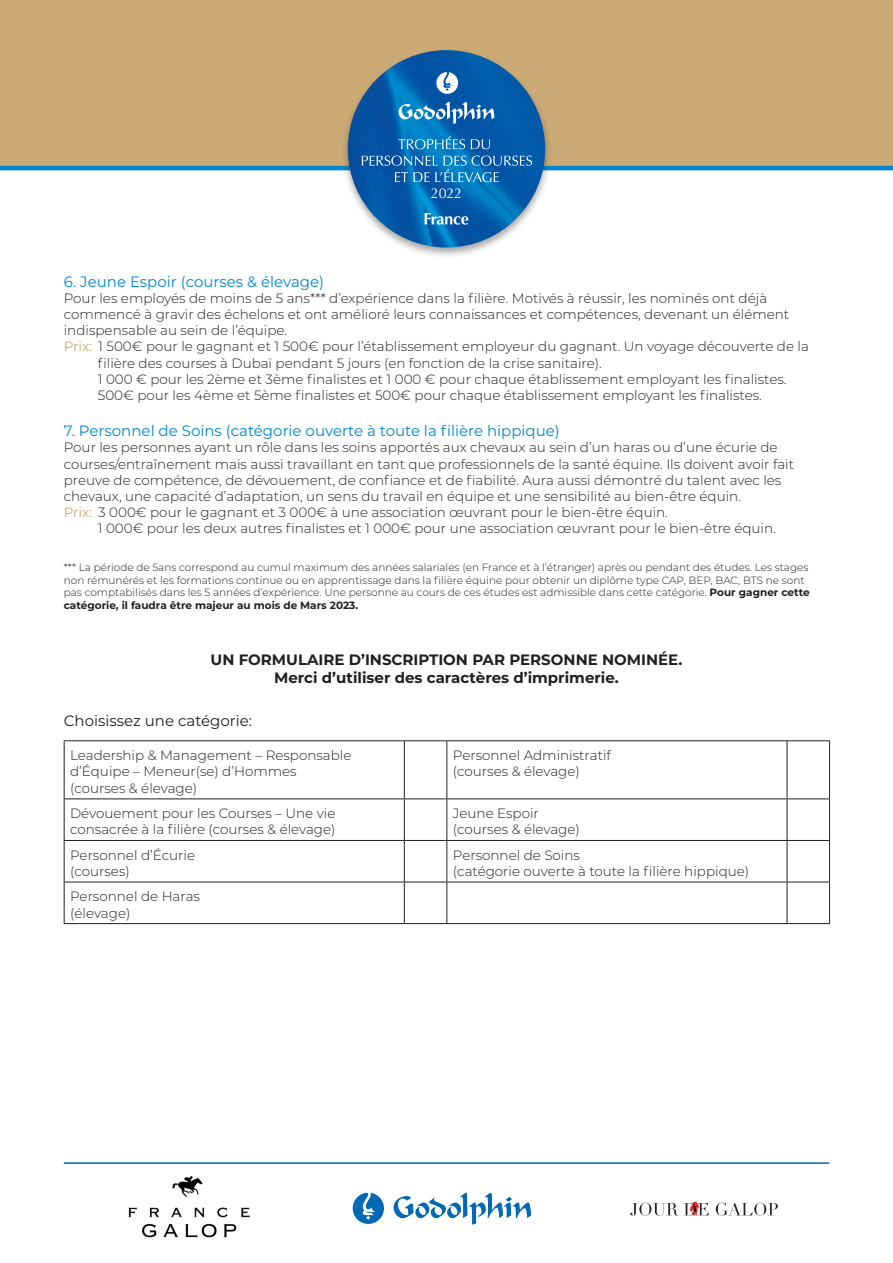
<style>
.page{position:relative;width:893px;height:1263px;background:#fff}
.page>*{position:absolute;margin:0;border:0;box-sizing:border-box;transform-origin:0 0}
.Award_title{font:15px "Montserrat";color:#0088ce}
.Subby{font:700 15px "Montserrat";color:#231f20}
.Form_title{font:15px "Montserrat";color:#231f20}
.t1{font:14.25px "Optima";color:#fff}
.Body_text{font:300 13.5px/16.2px "Montserrat";color:#231f20}
.Form_text{font:300 13.5px/16.5px "Montserrat";color:#231f20}
.Body_text-2{font:300 10.5px/12.6px "Montserrat";color:#231f20}
.s1{font-weight:400;color:#cbaa76}
.s2{font-weight:700}
</style>
<div class="page">
<div style="left:0;top:0;width:893px;height:166px;background:#cbaa76"></div>
<hr style="left:0;top:166px;width:893px;height:4px;background:#0088ce">
<div style="left:341px;top:47px;width:211px;height:212px;background:#231f20;opacity:.4"></div>
<img style="left:348px;top:50px;width:197px;height:197px;border-radius:99px">
<svg style="left:436px;top:72px;width:22px;height:22px"></svg>
<svg style="left:399px;top:102px;width:95px;height:22px;background:#468fc7"></svg>
<svg style="left:424px;top:213px;width:44px;height:12px"></svg>
<svg style="left:398px;top:136px;width:67px;height:13px"></svg>
<svg style="left:471px;top:139px;width:19px;height:10px"></svg>
<svg style="left:362px;top:156px;width:170px;height:26px;background:#2679ba"></svg>
<svg style="left:353px;top:1193px;width:31px;height:31px"></svg>
<svg style="left:394px;top:1193px;width:137px;height:32px"></svg>
<svg style="left:630px;top:1203px;width:48px;height:13px"></svg>
<svg style="left:684px;top:1201px;width:24px;height:15px"></svg>
<svg style="left:716px;top:1203px;width:62px;height:13px"></svg>
<img style="left:128px;top:1176px;width:122px;height:62px">
<hr style="left:64px;top:1162px;width:765px;height:2px;background:#0168b3">
<hr style="left:64px;top:798px;width:340px;height:1px;background:#231f20">
<hr style="left:404px;top:798px;width:43px;height:1px;background:#231f20">
<hr style="left:447px;top:798px;width:340px;height:1px;background:#231f20">
<hr style="left:787px;top:798px;width:43px;height:1px;background:#231f20">
<hr style="left:64px;top:840px;width:340px;height:1px;background:#231f20">
<hr style="left:404px;top:840px;width:43px;height:1px;background:#231f20">
<hr style="left:447px;top:840px;width:340px;height:1px;background:#231f20">
<hr style="left:787px;top:840px;width:43px;height:1px;background:#231f20">
<hr style="left:64px;top:740px;width:340px;height:1px;background:#231f20">
<hr style="left:64px;top:741px;width:1px;height:57px;background:#231f20">
<hr style="left:404px;top:740px;width:43px;height:1px;background:#231f20">
<hr style="left:404px;top:741px;width:1px;height:57px;background:#231f20">
<hr style="left:447px;top:740px;width:340px;height:1px;background:#231f20">
<hr style="left:446px;top:741px;width:1px;height:57px;background:#231f20">
<hr style="left:787px;top:740px;width:43px;height:1px;background:#231f20">
<hr style="left:787px;top:741px;width:1px;height:57px;background:#231f20">
<hr style="left:829px;top:741px;width:1px;height:57px;background:#231f20">
<hr style="left:64px;top:799px;width:1px;height:41px;background:#231f20">
<hr style="left:404px;top:799px;width:1px;height:41px;background:#231f20">
<hr style="left:446px;top:799px;width:1px;height:41px;background:#231f20">
<hr style="left:787px;top:799px;width:1px;height:41px;background:#231f20">
<hr style="left:829px;top:799px;width:1px;height:41px;background:#231f20">
<hr style="left:64px;top:841px;width:1px;height:41px;background:#231f20">
<hr style="left:404px;top:841px;width:1px;height:41px;background:#231f20">
<hr style="left:446px;top:841px;width:1px;height:41px;background:#231f20">
<hr style="left:787px;top:841px;width:1px;height:41px;background:#231f20">
<hr style="left:829px;top:841px;width:1px;height:41px;background:#231f20">
<hr style="left:64px;top:882px;width:340px;height:1px;background:#231f20">
<hr style="left:64px;top:882px;width:1px;height:41px;background:#231f20">
<hr style="left:404px;top:882px;width:43px;height:1px;background:#231f20">
<hr style="left:404px;top:882px;width:1px;height:41px;background:#231f20">
<hr style="left:447px;top:882px;width:340px;height:1px;background:#231f20">
<hr style="left:446px;top:882px;width:1px;height:41px;background:#231f20">
<hr style="left:787px;top:882px;width:43px;height:1px;background:#231f20">
<hr style="left:787px;top:882px;width:1px;height:41px;background:#231f20">
<hr style="left:829px;top:882px;width:1px;height:41px;background:#231f20">
<hr style="left:64px;top:923px;width:340px;height:1px;background:#231f20">
<hr style="left:404px;top:923px;width:43px;height:1px;background:#231f20">
<hr style="left:447px;top:923px;width:340px;height:1px;background:#231f20">
<hr style="left:787px;top:923px;width:43px;height:1px;background:#231f20">
<p class="t1" style="left:431px;top:185px;width:33px">2022</p>
<p class="Award_title" style="left:64px;top:271px;width:262px">6. Jeune Espoir (courses &amp; élevage)</p>
<p class="Body_text" style="left:64px;top:290px;width:727px">Pour les employés de moins de 5 ans*** d’expérience dans la filière. Motivés à réussir, les nominés ont déjà commencé à gravir des échelons et ont amélioré leurs connaissances et compétences, devenant un élément indispensable au sein de l’équipe.</p>
<p class="Body_text" style="left:98px;top:338px;width:713px;text-indent:-34px"><span class="s1">Prix:</span> 1 500€ pour le gagnant et 1 500€ pour l’établissement employeur du gagnant. Un voyage découverte de la filière des courses à Dubaï pendant 5 jours (en fonction de la crise sanitaire).</p>
<p class="Body_text" style="left:98px;top:371px;width:690px">1 000 € pour les 2ème et 3ème finalistes et 1 000 € pour chaque établissement employant les finalistes.</p>
<p class="Body_text" style="left:98px;top:387px;width:666px">500€ pour les 4ème et 5ème finalistes et 500€ pour chaque établissement employant les finalistes.</p>
<p class="Award_title" style="left:64px;top:420px;width:498px">7. Personnel de Soins (catégorie ouverte à toute la filière hippique)</p>
<p class="Body_text" style="left:64px;top:439px;width:732px">Pour les personnes ayant un rôle dans les soins apportés aux chevaux au sein d’un haras ou d’une écurie de courses/entraînement mais aussi travaillant en tant que professionnels de la santé équine. Ils doivent avoir fait preuve de compétence, de dévouement, de confiance et de fiabilité. Aura aussi démontré du talent avec les chevaux, une capacité d’adaptation, un sens du travail en équipe et une sensibilité au bien-être équin.</p>
<p class="Body_text" style="left:64px;top:504px;width:606px"><span class="s1">Prix:</span> 3 000€ pour le gagnant et 3 000€ à une association œuvrant pour le bien-être équin.</p>
<p class="Body_text" style="left:98px;top:520px;width:680px">1 000€ pour les deux autres finalistes et 1 000€ pour une association œuvrant pour le bien-être équin.</p>
<p class="Body_text-2" style="left:64px;top:561px;width:747px">*** La période de 5ans correspond au cumul maximum des années salariales (en France et à l’étranger) après ou pendant des études. Les stages non rémunérés et les formations continue ou en apprentissage dans la filière équine pour obtenir un diplôme type CAP, BEP, BAC, BTS ne sont pas comptabilisés dans les 5 années d’expérience. Une personne au cours de ces études est admissible dans cette catégorie. <span class="s2">Pour gagner cette catégorie, il faudra être majeur au mois de Mars 2023.</span></p>
<p class="Subby" style="left:211px;top:649px;width:473px">UN FORMULAIRE D’INSCRIPTION PAR PERSONNE NOMINÉE.</p>
<p class="Subby" style="left:274px;top:667px;width:346px">Merci d’utiliser des caractères d’imprimerie.</p>
<p class="Form_title" style="left:64px;top:710px;width:190px">Choisissez une catégorie:</p>
<p class="Form_text" style="left:70px;top:746px;width:283px">Leadership &amp; Management – Responsable d’Équipe – Meneur(se) d’Hommes (courses &amp; élevage)</p>
<p class="Form_text" style="left:453px;top:746px;width:160px">Personnel Administratif (courses &amp; élevage)</p>
<p class="Form_text" style="left:70px;top:804px;width:267px">Dévouement pour les Courses – Une vie consacrée à la filière (courses &amp; élevage)</p>
<p class="Form_text" style="left:453px;top:804px;width:129px">Jeune Espoir (courses &amp; élevage)</p>
<p class="Form_text" style="left:70px;top:846px;width:126px">Personnel d’Écurie (courses)</p>
<p class="Form_text" style="left:453px;top:846px;width:298px">Personnel de Soins<br>(catégorie ouverte à toute la filière hippique)</p>
<p class="Form_text" style="left:70px;top:888px;width:131px">Personnel de Haras (élevage)</p>
</div>
